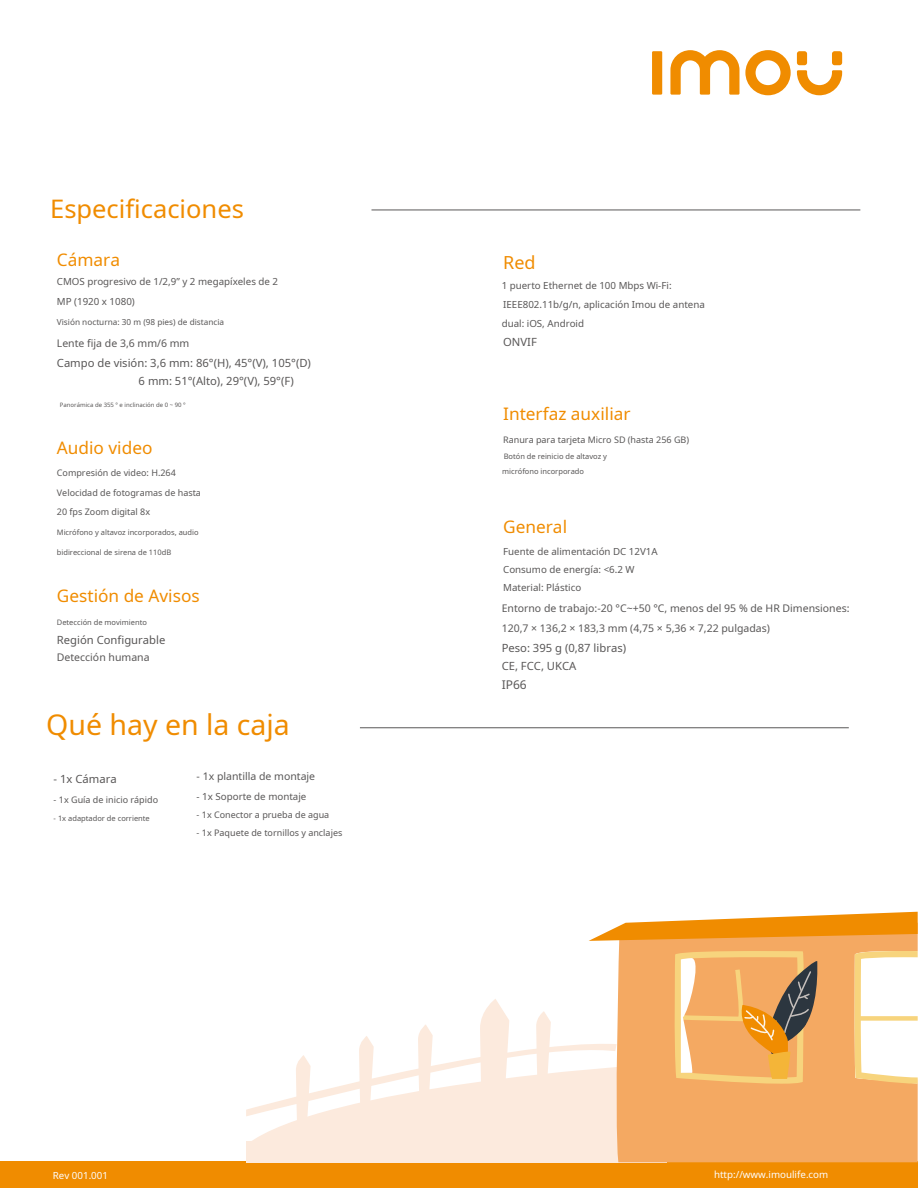
<style>
.page{position:relative;width:918px;height:1188px;background:#fff}
.page>*{position:absolute;margin:0;border:0;box-sizing:border-box;transform-origin:0 0}
.t1{font:28.5px "Noto Sans";color:#f08c00}
.t2{font:25.5px "Noto Sans";color:#f08c00}
.t3{font:18px "Noto Sans";color:#f08c00}
.t4{font:17.25px "Noto Sans";color:#f08c00}
.t5{font:12px "Noto Sans";color:#595757}
.t6{font:11.25px/17.1px "Noto Sans";color:#595757}
.t7{font:10.5px/20.4px "Noto Sans";color:#595757}
.t8{font:9.75px/19.4px "Noto Sans";color:#595757}
.t9{font:9.75px "Noto Sans";color:#fdfdfe}
.t10{font:9px/19.5px "Noto Sans";color:#595757}
.t11{font:8.25px "Noto Sans";color:#595757}
.t12{font:7.5px "Noto Sans";color:#595757}
.t13{font:6px "Noto Sans";color:#595757}
</style>
<div class="page">
<hr style="left:372px;top:210px;width:488px;height:1px;background:#595757">
<div style="left:0;top:1161px;width:918px;height:27px;background:#f08c00"></div>
<hr style="left:360px;top:728px;width:489px;height:1px;background:#595757">
<div style="left:652px;top:51px;width:10px;height:44px;background:#f08c00"></div>
<div style="left:797px;top:51px;width:10px;height:14px;background:#f08c00;border-radius:3px"></div>
<div style="left:832px;top:51px;width:10px;height:14px;background:#f08c00;border-radius:3px"></div>
<svg style="left:797px;top:70px;width:45px;height:26px"></svg>
<svg style="left:670px;top:50px;width:121px;height:45px"></svg>
<div style="left:246px;top:1141px;width:421px;height:22px;background:#fceadd"></div>
<div style="left:617px;top:1148px;width:301px;height:14px;background:#f4a962"></div>
<svg style="left:246px;top:912px;width:672px;height:236px"></svg>
<h2 class="t2" style="left:50px;top:191px;width:195px">Especificaciones</h2>
<h3 class="t4" style="left:57px;top:248px;width:65px">Cámara</h3>
<h3 class="t3" style="left:503px;top:249px;width:34px">Red</h3>
<p class="t8" style="left:57px;top:271px;width:223px;line-height:20.2px">CMOS progresivo de 1/2,9” y 2 megapíxeles de 2<br>MP (1920 x 1080)</p>
<p class="t11" style="left:57px;top:316px;width:169px">Visión nocturna: 30 m (98 pies) de distancia</p>
<p class="t8" style="left:502px;top:275px;width:205px">1 puerto Ethernet de 100 Mbps Wi-Fi:<br>IEEE802.11b/g/n, aplicación Imou de antena dual: iOS, Android</p>
<p class="t7" style="left:57px;top:333px;width:134px">Lente fija de 3,6 mm/6 mm</p>
<p class="t6" style="left:503px;top:333px;width:35px">ONVIF</p>
<p class="t6" style="left:139px;top:355px;width:174px;text-indent:-82px">Campo de visión: 3,6 mm: 86°(H), 45°(V), 105°(D)<br>6 mm: 51°(Alto), 29°(V), 59°(F)</p>
<p class="t13" style="left:60px;top:401px;width:127px">Panorámica de 355 ° e inclinación de 0 ~ 90 °</p>
<h3 class="t4" style="left:503px;top:402px;width:129px">Interfaz auxiliar</h3>
<h3 class="t4" style="left:57px;top:435px;width:97px">Audio video</h3>
<p class="t10" style="left:503px;top:429px;width:187px">Ranura para tarjeta Micro SD (hasta 256 GB)</p>
<p class="t12" style="left:504px;top:451px;width:105px">Botón de reinicio de altavoz y</p>
<p class="t10" style="left:57px;top:463px;width:121px">Compresión de video: H.264</p>
<p class="t12" style="left:502px;top:466px;width:83px">micrófono incorporado</p>
<p class="t10" style="left:57px;top:482px;width:146px">Velocidad de fotogramas de hasta<br>20 fps Zoom digital 8x</p>
<p class="t12" style="left:57px;top:526px;width:143px">Micrófono y altavoz incorporados, audio</p>
<p class="t12" style="left:57px;top:547px;width:116px">bidireccional de sirena de 110dB</p>
<h3 class="t4" style="left:503px;top:514px;width:65px">General</h3>
<p class="t8" style="left:503px;top:542px;width:156px;line-height:18.1px">Fuente de alimentación DC 12V1A<br>Consumo de energía: &lt;6.2 W<br>Material: Plástico</p>
<h3 class="t4" style="left:57px;top:584px;width:144px">Gestión de Avisos</h3>
<p class="t7" style="left:502px;top:598px;width:349px">Entorno de trabajo:-20 °C~+50 °C, menos del 95 % de HR Dimensiones:<br>120,7 × 136,2 × 183,3 mm (4,75 × 5,36 × 7,22 pulgadas)</p>
<p class="t12" style="left:57px;top:617px;width:92px">Detección de movimiento</p>
<p class="t6" style="left:57px;top:631px;width:110px">Región Configurable</p>
<p class="t7" style="left:57px;top:646px;width:94px">Detección humana</p>
<p class="t6" style="left:502px;top:638px;width:126px;line-height:18px">Peso: 395 g (0,87 libras)<br>CE, FCC, UKCA</p>
<p class="t5" style="left:502px;top:676px;width:27px">IP66</p>
<h1 class="t1" style="left:46px;top:705px;width:245px">Qué hay en la caja</h1>
<p class="t6" style="left:54px;top:771px;width:65px">- 1x Cámara</p>
<p class="t10" style="left:54px;top:790px;width:106px">- 1x Guía de inicio rápido</p>
<p class="t12" style="left:54px;top:813px;width:98px">- 1x adaptador de corriente</p>
<p class="t7" style="left:197px;top:766px;width:120px">- 1x plantilla de montaje</p>
<p class="t8" style="left:197px;top:787px;width:111px">- 1x Soporte de montaje</p>
<p class="t10" style="left:197px;top:805px;width:134px">- 1x Conector a prueba de agua</p>
<p class="t10" style="left:197px;top:822px;width:147px">- 1x Paquete de tornillos y anclajes</p>
<p class="t9" style="left:53px;top:1169px;width:57px">Rev 001.001</p>
<p class="t9" style="left:714px;top:1168px;width:116px">http://www.imoulife.com</p>
</div>
